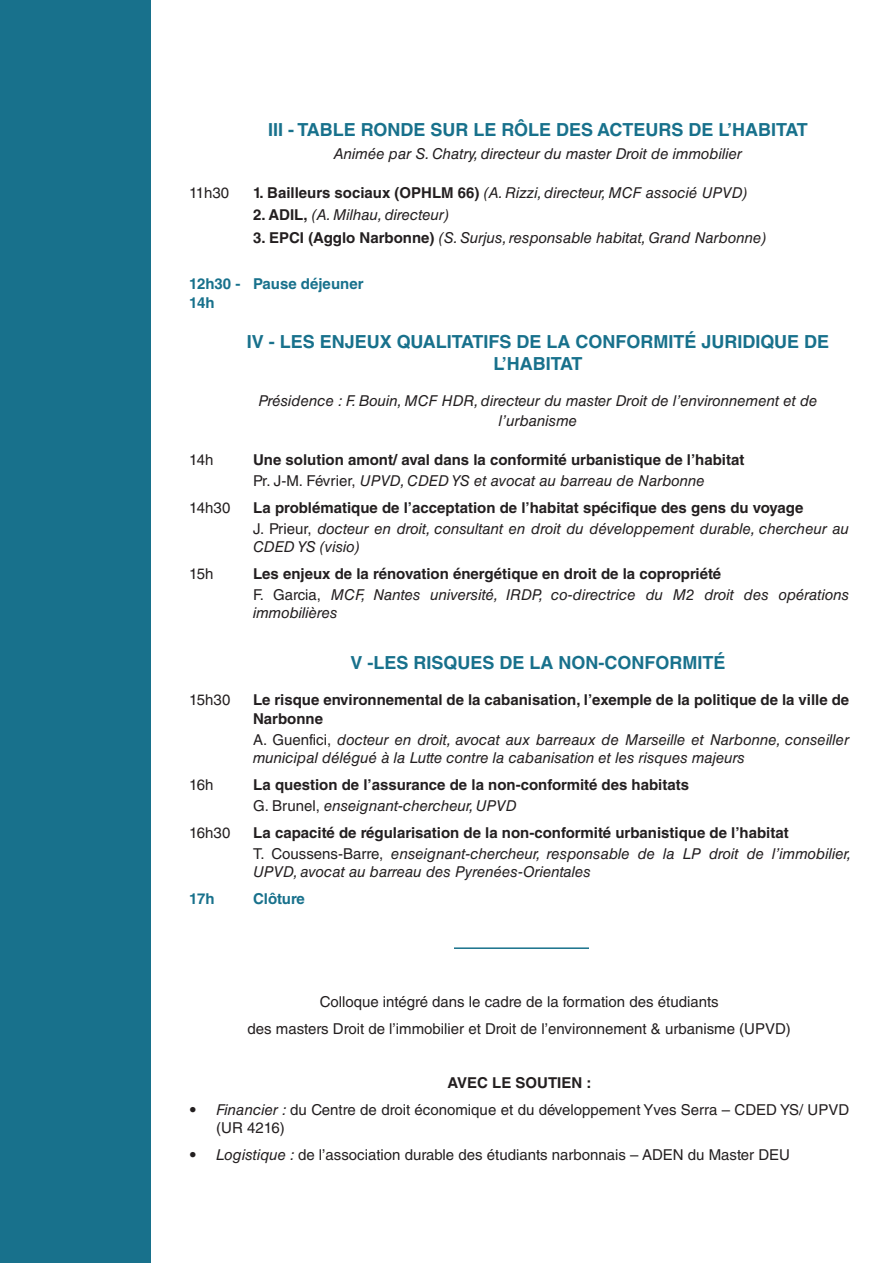
<style>
.page{position:relative;width:893px;height:1263px;background:#fff}
.page>*{position:absolute;margin:0;border:0;box-sizing:border-box;transform-origin:0 0}
.t1{font:700 18px/21.6px "Helvetica LT Std";color:#18718c;text-align:center}
.t2{font:italic 15px/18px "Helvetica LT Std";color:#231f20}
.t3{font:700 15px/18px "Helvetica LT Std";color:#231f20}
.t4{font:15px/18px "Helvetica LT Std";color:#231f20}
.t5{font:700 15px "Helvetica LT Std";color:#18718c}
.s1{font-weight:700;font-style:normal}
.s2{font-style:normal}
.s3{font-style:italic}
</style>
<div class="page">
<div style="left:0;top:0;width:150px;height:1263px;background:#18718c"></div>
<hr style="left:454px;top:947px;width:135px;height:2px;background:#18718c">
<p class="t1" style="left:268px;top:119px;width:541px">III - TABLE RONDE SUR LE RÔLE DES ACTEURS DE L’HABITAT</p>
<p class="t2" style="left:334px;top:145px;width:410px">Animée par S. Chatry, directeur du master Droit de immobilier</p>
<p class="t4" style="left:189px;top:184px;width:41px">11h30</p>
<p class="t2" style="left:253px;top:184px;width:496px"><span class="s1">1. Bailleurs sociaux (OPHLM 66)</span> (A. Rizzi, directeur, MCF associé UPVD)</p>
<p class="t2" style="left:253px;top:206px;width:198px"><span class="s1">2. ADIL,</span> (A. Milhau, directeur)</p>
<p class="t2" style="left:253px;top:229px;width:515px"><span class="s1">3. EPCI (Agglo Narbonne)</span> (S. Surjus, responsable habitat, Grand Narbonne)</p>
<p class="t5" style="left:189px;top:275px;width:176px">12h30 - Pause déjeuner</p>
<p class="t1" style="left:247px;top:331px;width:584px">IV - LES ENJEUX QUALITATIFS DE LA CONFORMITÉ JURIDIQUE DE<br>L’HABITAT</p>
<p class="t2" style="left:258px;top:391px;width:561px;line-height:19.8px;text-align:center">Présidence : F. Bouin, MCF HDR, directeur du master Droit de l’environnement et de l’urbanisme</p>
<p class="t4" style="left:189px;top:451px;width:26px">14h</p>
<p class="t3" style="left:253px;top:450px;width:493px">Une solution amont/ aval dans la conformité urbanistique de l’habitat</p>
<p class="t2" style="left:253px;top:472px;width:453px"><span class="s2">Pr. J-M. Février,</span> UPVD, CDED YS et avocat au barreau de Narbonne</p>
<p class="t4" style="left:189px;top:499px;width:43px">14h30</p>
<p class="t3" style="left:253px;top:498px;width:552px">La problématique de l’acceptation de l’habitat spécifique des gens du voyage</p>
<p class="t2" style="left:253px;top:520px;width:598px"><span class="s2">J. Prieur,</span> docteur en droit, consultant en droit du développement durable, chercheur au<br>CDED YS (visio)</p>
<p class="t4" style="left:189px;top:565px;width:26px">15h</p>
<p class="t3" style="left:253px;top:564px;width:470px">Les enjeux de la rénovation énergétique en droit de la copropriété</p>
<p class="t2" style="left:253px;top:586px;width:598px"><span class="s2">F. Garcia,</span> MCF, Nantes université, IRDP, co-directrice du M2 droit des opérations immobilières</p>
<p class="t1" style="left:351px;top:652px;width:376px">V -LES RISQUES DE LA NON-CONFORMITÉ</p>
<p class="t4" style="left:189px;top:691px;width:43px">15h30</p>
<p class="t3" style="left:253px;top:691px;width:598px">Le risque environnemental de la cabanisation, l’exemple de la politique de la ville de<br>Narbonne</p>
<p class="t2" style="left:253px;top:730px;width:598px"><span class="s2">A. Guenfici,</span> docteur en droit, avocat aux barreaux de Marseille et Narbonne, conseiller municipal délégué à la Lutte contre la cabanisation et les risques majeurs</p>
<p class="t4" style="left:189px;top:775px;width:26px">16h</p>
<p class="t3" style="left:253px;top:775px;width:438px">La question de l’assurance de la non-conformité des habitats</p>
<p class="t2" style="left:253px;top:796px;width:265px"><span class="s2">G. Brunel,</span> enseignant-chercheur, UPVD</p>
<p class="t4" style="left:189px;top:823px;width:43px">16h30</p>
<p class="t3" style="left:253px;top:823px;width:537px">La capacité de régularisation de la non-conformité urbanistique de l’habitat</p>
<p class="t2" style="left:253px;top:844px;width:600px"><span class="s2">T. Coussens-Barre,</span> enseignant-chercheur, responsable de la LP droit de l’immobilier,<br>UPVD, avocat au barreau des Pyrenées-Orientales</p>
<p class="t5" style="left:189px;top:889px;width:27px">17h</p>
<p class="t5" style="left:253px;top:889px;width:53px">Clôture</p>
<p class="t5" style="left:189px;top:293px;width:27px">14h</p>
<p class="t4" style="left:320px;top:993px;width:400px">Colloque intégré dans le cadre de la formation des étudiants</p>
<p class="t4" style="left:248px;top:1020px;width:545px">des masters Droit de l’immobilier et Droit de l’environnement &amp; urbanisme (UPVD)</p>
<p class="t3" style="left:448px;top:1073px;width:145px">AVEC LE SOUTIEN :</p>
<p class="t4" style="left:216px;top:1101px;width:635px;text-indent:-27px"><span class="s3">• Financier :</span> du Centre de droit économique et du développement Yves Serra – CDED YS/ UPVD (UR 4216)</p>
<p class="t4" style="left:189px;top:1146px;width:602px"><span class="s3">• Logistique :</span> de l’association durable des étudiants narbonnais – ADEN du Master DEU</p>
</div>
